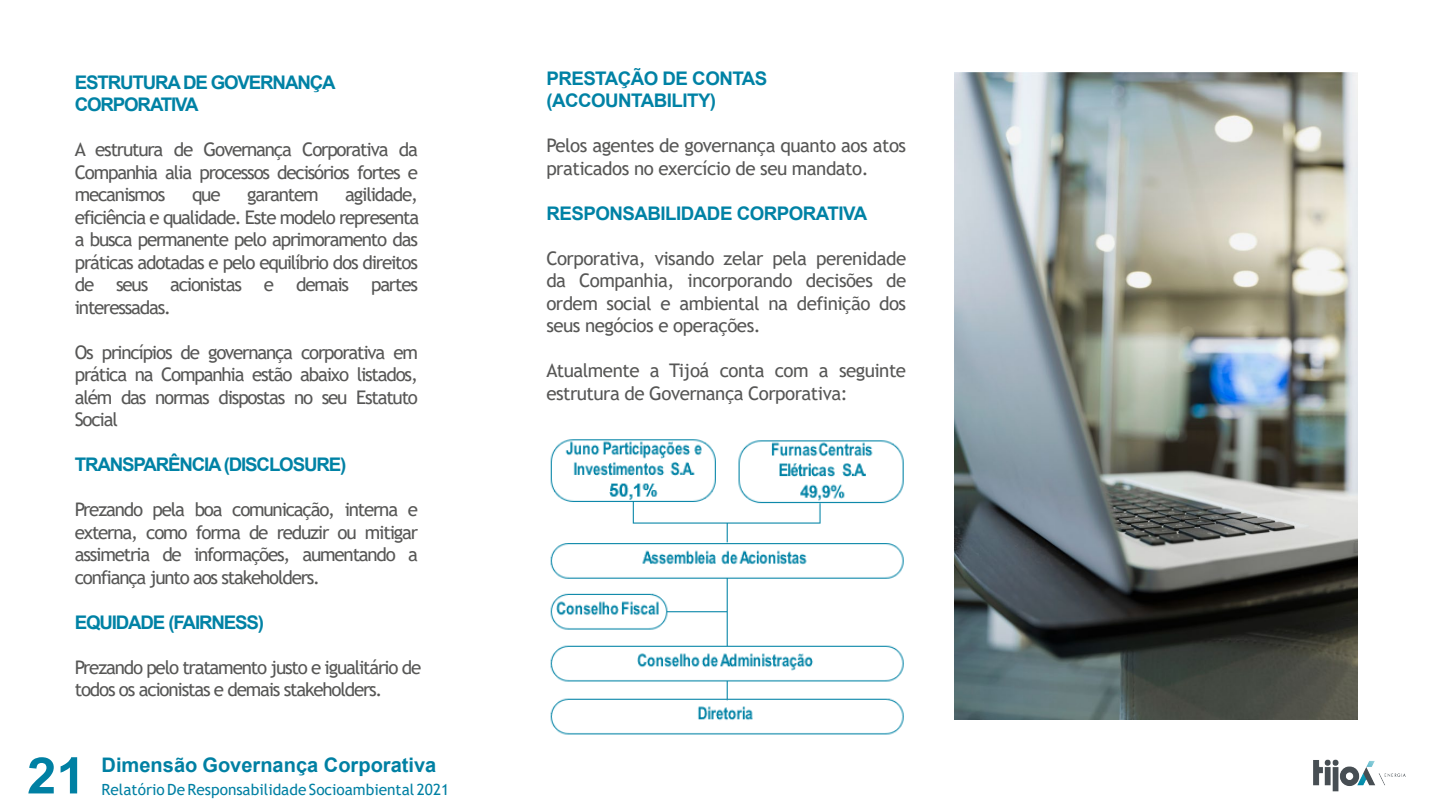
<style>
.page{position:relative;width:1440px;height:810px;background:#fff}
.page>*{position:absolute;margin:0;border:0;box-sizing:border-box;transform-origin:0 0}
.t1{font:700 50.4px "Arial";color:#0080a3;scale:1.05 1}
.t2{font:700 20.02px "Arial";color:#0080a3}
.t3{font:18.75px/22.5px "Trebuchet MS";letter-spacing:-.065em;color:#575756;text-align:justify}
.t4{font:18.75px/22.5px "Trebuchet MS";letter-spacing:-.025em;color:#575756}
.t5{font:700 18.75px/22.5px "Arial";letter-spacing:-.065em;color:#0082a5}
.t6{font:700 18.75px/22.5px "Arial";letter-spacing:-.03em;color:#0082a5}
.t7{font:700 18.75px "Arial";letter-spacing:-.025em;color:#0082a5}
.t8{font:15.45px "Trebuchet MS";color:#0080a3}
</style>
<div class="page">
<img style="left:550px;top:439px;width:354px;height:296px">
<img style="left:1313px;top:759px;width:92px;height:32px">
<img style="left:955px;top:73px;width:403px;height:647px">
<p class="t5" style="left:75px;top:71px;width:262px">ESTRUTURA DE GOVERNANÇA<br>CORPORATIVA</p>
<p class="t3" style="left:75px;top:138px;width:345px">A estrutura de Governança Corporativa da Companhia alia processos decisórios fortes e mecanismos</p>
<p class="t3" style="left:75px;top:183px;width:346px;text-indent:271px">agilidade, eficiência e qualidade. Este modelo representa a busca permanente pelo aprimoramento das práticas adotadas e pelo equilíbrio dos direitos de seus acionistas e demais partes interessadas.</p>
<p class="t3" style="left:75px;top:341px;width:345px">Os princípios de governança corporativa em prática na Companhia estão abaixo listados, além das normas dispostas no seu Estatuto Social</p>
<p class="t5" style="left:75px;top:454px;width:273px">TRANSPARÊNCIA (DISCLOSURE)</p>
<p class="t3" style="left:75px;top:498px;width:345px">Prezando pela boa comunicação, interna e externa, como forma de reduzir ou mitigar assimetria de informações, aumentando a confiança junto aos stakeholders.</p>
<p class="t5" style="left:75px;top:611px;width:191px">EQUIDADE (FAIRNESS)</p>
<p class="t3" style="left:75px;top:656px;width:348px">Prezando pelo tratamento justo e igualitário de todos os acionistas e demais stakeholders.</p>
<p class="t3" style="left:192px;top:183px;width:30px">que</p>
<p class="t3" style="left:247px;top:183px;width:73px">garantem</p>
<h1 class="t1" style="left:27px;top:740px;width:57px">21</h1>
<p class="t2" style="left:102px;top:751px;width:336px">Dimensão Governança Corporativa</p>
<p class="t8" style="left:102px;top:779px;width:349px">Relatório De Responsabilidade Socioambiental 2021</p>
<p class="t6" style="left:546px;top:67px;width:223px">PRESTAÇÃO DE CONTAS (ACCOUNTABILITY)</p>
<p class="t4" style="left:546px;top:134px;width:361px">Pelos agentes de governança quanto aos atos praticados no exercício de seu mandato.</p>
<p class="t7" style="left:546px;top:200px;width:323px">RESPONSABILIDADE CORPORATIVA</p>
<p class="t3" style="left:546px;top:247px;width:361px">Corporativa, visando zelar pela perenidade da Companhia, incorporando decisões de ordem social e ambiental na definição dos seus negócios e operações.</p>
<p class="t4" style="left:546px;top:359px;width:361px">Atualmente a Tijoá conta com a seguinte estrutura de Governança Corporativa:</p>
</div>
